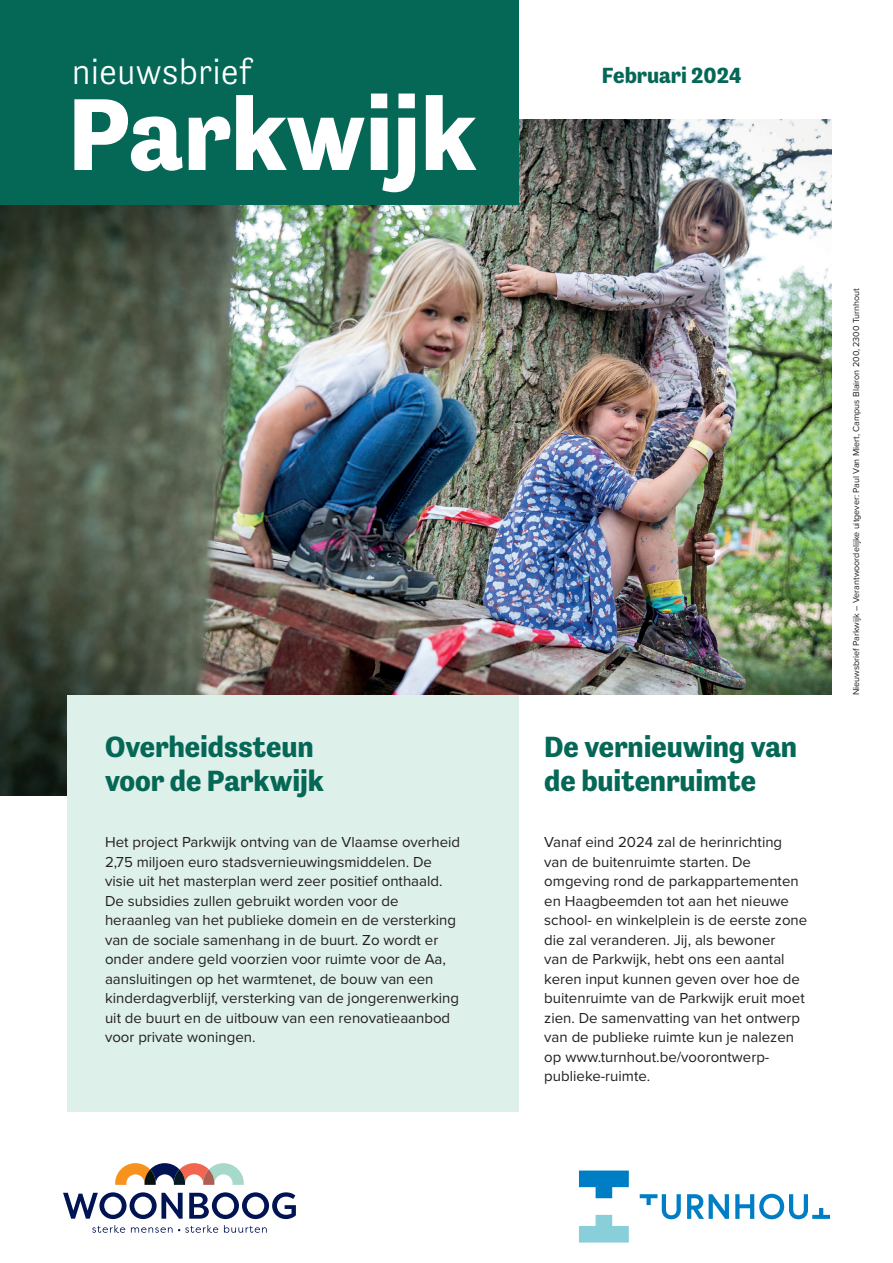
<style>
.page{position:relative;width:893px;height:1263px;background:#fff}
.page>*{position:absolute;margin:0;border:0;box-sizing:border-box;transform-origin:0 0}
.t1{font:700 104.7px "Tenso";color:#fff}
.t2{font:300 36px "Tenso";color:#fff}
.t3{font:700 30px/34.5px "Tenso";letter-spacing:-.005em;color:#056755}
.t4{font:700 22.5px "Tenso";color:#056755}
.t5{font:15px/19.5px "Proxima Nova";color:#231f20}
.t6{font:9px "Proxima Nova";color:#231f20}
</style>
<div class="page">
<img style="left:0;top:120px;width:831px;height:675px">
<div style="left:469px;top:695px;width:369px;height:417px;background:#fff"></div>
<svg style="left:92px;top:1225px;width:33px;height:8px"></svg>
<svg style="left:131px;top:1225px;width:87px;height:8px"></svg>
<svg style="left:224px;top:1225px;width:43px;height:8px"></svg>
<svg style="left:63px;top:1192px;width:120px;height:27px"></svg>
<svg style="left:189px;top:1192px;width:107px;height:27px"></svg>
<svg style="left:115px;top:1163px;width:129px;height:22px"></svg>
<svg style="left:640px;top:1194px;width:190px;height:25px"></svg>
<svg style="left:579px;top:1170px;width:50px;height:28px"></svg>
<svg style="left:579px;top:1215px;width:50px;height:27px"></svg>
<div style="left:0;top:0;width:519px;height:204px;background:#056755"></div>
<div style="left:67px;top:695px;width:452px;height:417px;background:#def0ea"></div>
<h2 class="t2" style="left:72px;top:51px;width:182px">nieuwsbrief</h2>
<h1 class="t1" style="left:68px;top:75px;width:409px">Parkwijk</h1>
<h3 class="t3" style="left:105px;top:729px;width:220px">Overheidssteun voor de Parkwijk</h3>
<p class="t5" style="left:105px;top:832px;width:357px">Het project Parkwijk ontving van de Vlaamse overheid 2,75 miljoen euro stadsvernieuwingsmiddelen. De visie uit het masterplan werd zeer positief onthaald.<br>De subsidies zullen gebruikt worden voor de heraanleg van het publieke domein en de versterking van de sociale samenhang in de buurt. Zo wordt er onder andere geld voorzien voor ruimte voor de Aa, aansluitingen op het warmtenet, de bouw van een kinderdagverblijf, versterking van de jongerenwerking uit de buurt en de uitbouw van een renovatieaanbod voor private woningen.</p>
<h3 class="t4" style="left:602px;top:63px;width:141px">Februari 2024</h3>
<h3 class="t3" style="left:544px;top:729px;width:254px">De vernieuwing van de buitenruimte</h3>
<p class="t5" style="left:544px;top:832px;width:265px">Vanaf eind 2024 zal de herinrichting van de buitenruimte starten. De omgeving rond de parkappartementen en Haagbeemden tot aan het nieuwe school- en winkelplein is de eerste zone die zal veranderen. Jij, als bewoner<br>van de Parkwijk, hebt ons een aantal keren input kunnen geven over hoe de buitenruimte van de Parkwijk eruit moet zien. De samenvatting van het ontwerp van de publieke ruimte kun je nalezen op www.turnhout.be/voorontwerp&shy;publieke-ruimte.</p>
<p class="t6" style="left:849px;top:695px;width:409px;rotate:-90deg">Nieuwsbrief Parkwijk – Verantwoordelijke uitgever: Paul Van Miert, Campus Blairon 200, 2300 Turnhout</p>
</div>
